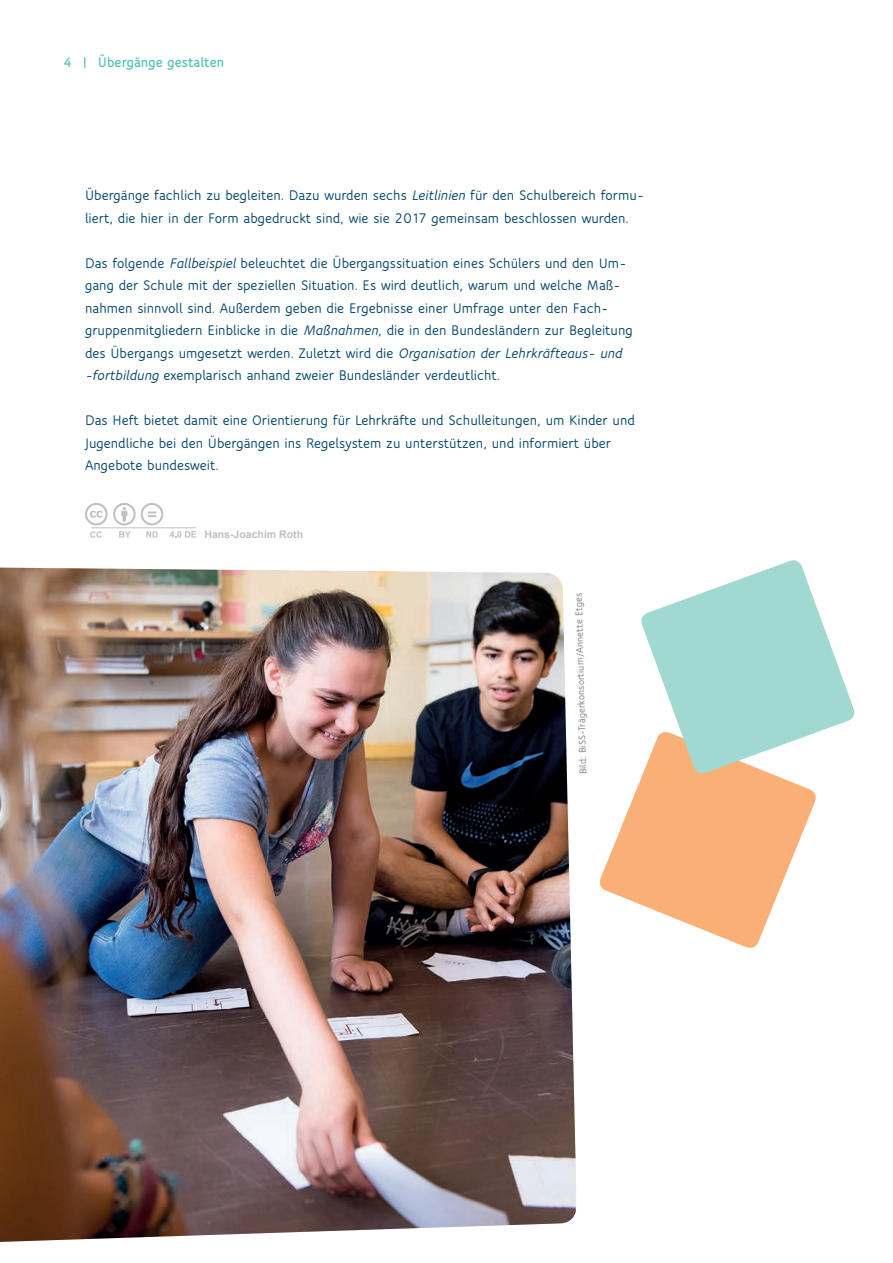
<style>
.page{position:relative;width:893px;height:1263px;background:#fff}
.page>*{position:absolute;margin:0;border:0;box-sizing:border-box;transform-origin:0 0}
.t1{font:700 15px/22.5px "Speak Pro";color:#04476c}
.t2{font:800 15px "Speak Pro";color:#5bc3b7}
.t3{font:700 10.5px "Speak Pro";color:#7d7f80}
.t4{font:700 10.5px "Arial";color:#c0c0c0}
.s1{font-style:italic}
</style>
<div class="page">
<hr style="left:91px;top:527px;width:105px;height:1px;background:#c0c0c0">
<svg style="left:90px;top:531px;width:12px;height:7px"></svg>
<svg style="left:119px;top:531px;width:12px;height:7px"></svg>
<svg style="left:85px;top:503px;width:78px;height:22px"></svg>
<svg style="left:146px;top:531px;width:12px;height:7px"></svg>
<svg style="left:170px;top:531px;width:26px;height:7px"></svg>
<svg style="left:600px;top:776px;width:216px;height:172px;fill:#faaf76"></svg>
<img style="left:0;top:568px;width:576px;height:674px">
<svg style="left:641px;top:560px;width:214px;height:216px;fill:#a1d8d1"></svg>
<p class="t2" style="left:63px;top:53px;width:163px">4 | Übergänge gestalten</p>
<p class="t1" style="left:85px;top:184px;width:561px">Übergänge fachlich zu begleiten. Dazu wurden sechs <span class="s1">Leitlinien</span> für den Schulbereich formu&shy;liert, die hier in der Form abgedruckt sind, wie sie 2017 gemeinsam beschlossen wurden.</p>
<p class="t1" style="left:85px;top:252px;width:549px">Das folgende <span class="s1">Fallbeispiel</span> beleuchtet die Übergangssituation eines Schülers und den Um&shy;gang der Schule mit der speziellen Situation. Es wird deutlich, warum und welche Maß&shy;nahmen sinnvoll sind. Außerdem geben die Ergebnisse einer Umfrage unter den Fach&shy;gruppenmitgliedern Einblicke in die <span class="s1">Maßnahmen</span>, die in den Bundesländern zur Begleitung des Übergangs umgesetzt werden. Zuletzt wird die <span class="s1">Organisation der Lehrkräfteaus- und -fortbildung</span> exemplarisch anhand zweier Bundesländer verdeutlicht.</p>
<p class="t1" style="left:85px;top:409px;width:551px">Das Heft bietet damit eine Orientierung für Lehrkräfte und Schulleitungen, um Kinder und<br>Jugendliche bei den Übergängen ins Regelsystem zu unterstützen, und informiert über<br>Angebote bundesweit.</p>
<p class="t4" style="left:204px;top:527px;width:100px">Hans-Joachim Roth</p>
<p class="t3" style="left:576px;top:775px;width:183px;rotate:-91deg">Bild: BiSS-Trägerkonsortium/Annette Etges</p>
</div>
